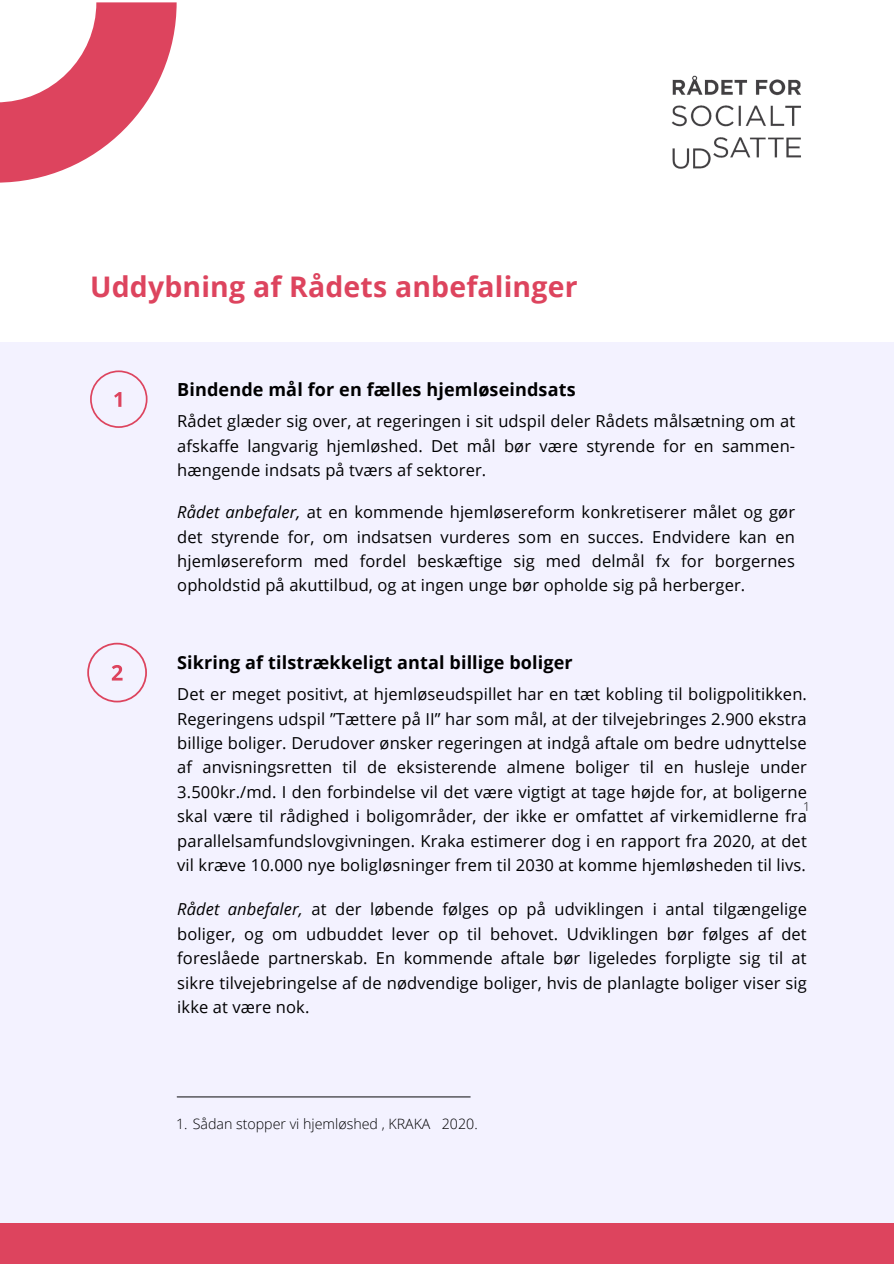
<style>
.page{position:relative;width:894px;height:1264px;background:#fff}
.page>*{position:absolute;margin:0;border:0;box-sizing:border-box;transform-origin:0 0}
.t1{font:700 28.35px "Open Sans";letter-spacing:.005em;color:#dd445e}
.t2{font:700 18px "Open Sans";letter-spacing:.005em;color:#000}
.t3{font:16.5px/24.5px "Open Sans";letter-spacing:.01em;color:#000;text-align:justify}
.t4{font:300 14.25px "Open Sans";color:#000}
.t5{font:300 12.3px "Open Sans";color:#000}
.s1{font-style:italic}
</style>
<div class="page">
<div style="left:0;top:1222px;width:893px;height:41px;background:#dd445e"></div>
<div style="left:0;top:342px;width:893px;height:880px;background:#f3f2ff"></div>
<svg style="left:87px;top:642px;width:60px;height:60px"></svg>
<svg style="left:90px;top:370px;width:57px;height:58px"></svg>
<svg style="left:0;top:2px;width:176px;height:181px"></svg>
<img style="left:671px;top:75px;width:130px;height:94px">
<hr style="left:177px;top:1096px;width:293px;height:1px;background:#000">
<p class="t1" style="left:90px;top:266px;width:489px">Uddybning af Rådets anbefalinger</p>
<p class="t2" style="left:177px;top:377px;width:400px">Bindende mål for en fælles hjemløseindsats</p>
<p class="t3" style="left:177px;top:408px;width:619px">Rådet glæder sig over, at regeringen i sit udspil deler Rådets målsætning om at afskaffe langvarig hjemløshed. Det mål bør være styrende for en sammen&shy;hængende indsats på tværs af sektorer.</p>
<p class="t3" style="left:177px;top:499px;width:619px"><span class="s1">Rådet anbefaler,</span> at en kommende hjemløsereform konkretiserer målet og gør det styrende for, om indsatsen vurderes som en succes. Endvidere kan en hjemløsereform med fordel beskæftige sig med delmål fx for borgernes opholdstid på akuttilbud, og at ingen unge bør opholde sig på herberger.</p>
<p class="t2" style="left:177px;top:649px;width:397px">Sikring af tilstrækkeligt antal billige boliger</p>
<p class="t3" style="left:177px;top:681px;width:631px">Det er meget positivt, at hjemløseudspillet har en tæt kobling til boligpolitikken.<br>Regeringens udspil ”Tættere på II” har som mål, at der tilvejebringes 2.900 ekstra billige boliger. Derudover ønsker regeringen at indgå aftale om bedre udnyttelse af anvisningsretten til de eksisterende almene boliger til en husleje under 3.500kr./md. I den forbindelse vil det være vigtigt at tage højde for, at boligerne skal være til rådighed i boligområder, der ikke er omfattet af virkemidlerne fra parallelsamfundslovgivningen. Kraka estimerer dog i en rapport fra 2020, at det vil kræve 10.000 nye boligløsninger frem til 2030 at komme hjemløsheden til livs.</p>
<p class="t3" style="left:177px;top:896px;width:631px"><span class="s1">Rådet anbefaler,</span> at der løbende følges op på udviklingen i antal tilgængelige boliger, og om udbuddet lever op til behovet. Udviklingen bør følges af det foreslåede partnerskab. En kommende aftale bør ligeledes forpligte sig til at sikre tilvejebringelse af de nødvendige boliger, hvis de planlagte boliger viser sig ikke at være nok.</p>
<p class="t5" style="left:802px;top:798px;width:8px">1</p>
<p class="t4" style="left:176px;top:1113px;width:303px">1. Sådan stopper vi hjemløshed , KRAKA 2020.</p>
</div>
